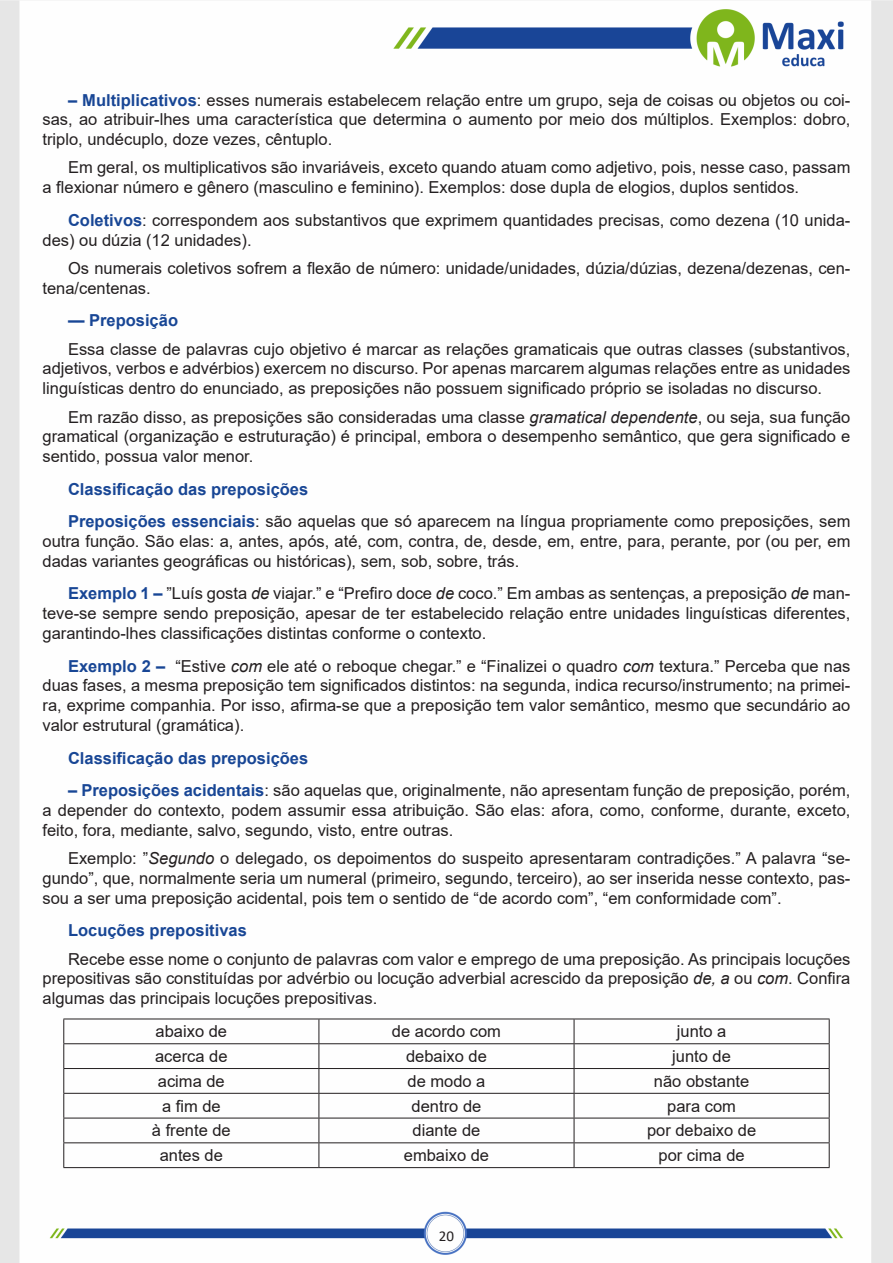
<style>
.page{position:relative;width:893px;height:1263px;background:#fff}
.page>*{position:absolute;margin:0;border:0;box-sizing:border-box;transform-origin:0 0}
.Default{font:16.5px/19.8px "Arial";color:#231f20;text-align:justify}
.CAIXINHAS{font:16.5px "Arial";color:#231f20}
.Default-2{font:700 16.5px "Arial";color:#184695}
.t1{font:15px "Calibri";color:#231f20}
.s1{font-weight:700;color:#184695}
.s2{font-style:italic}
</style>
<div class="page">
<img style="left:0;top:0;width:893px;height:1263px">
<hr style="left:63px;top:1018px;width:256px;height:1px;background:#231f20">
<hr style="left:319px;top:1018px;width:255px;height:1px;background:#231f20">
<hr style="left:574px;top:1018px;width:256px;height:1px;background:#231f20">
<hr style="left:63px;top:1043px;width:256px;height:1px;background:#231f20">
<hr style="left:319px;top:1043px;width:255px;height:1px;background:#231f20">
<hr style="left:574px;top:1043px;width:256px;height:1px;background:#231f20">
<hr style="left:63px;top:1068px;width:256px;height:1px;background:#231f20">
<hr style="left:319px;top:1068px;width:255px;height:1px;background:#231f20">
<hr style="left:574px;top:1068px;width:256px;height:1px;background:#231f20">
<hr style="left:63px;top:1093px;width:256px;height:1px;background:#231f20">
<hr style="left:319px;top:1093px;width:255px;height:1px;background:#231f20">
<hr style="left:574px;top:1093px;width:256px;height:1px;background:#231f20">
<hr style="left:63px;top:1118px;width:256px;height:1px;background:#231f20">
<hr style="left:319px;top:1118px;width:255px;height:1px;background:#231f20">
<hr style="left:574px;top:1118px;width:256px;height:1px;background:#231f20">
<svg style="left:63px;top:1019px;width:1px;height:148px"></svg>
<hr style="left:63px;top:1142px;width:256px;height:1px;background:#231f20">
<svg style="left:319px;top:1019px;width:1px;height:148px"></svg>
<hr style="left:319px;top:1142px;width:255px;height:1px;background:#231f20">
<svg style="left:574px;top:1019px;width:1px;height:148px"></svg>
<svg style="left:829px;top:1019px;width:1px;height:148px"></svg>
<hr style="left:574px;top:1142px;width:256px;height:1px;background:#231f20">
<hr style="left:63px;top:1167px;width:256px;height:1px;background:#231f20">
<hr style="left:319px;top:1167px;width:255px;height:1px;background:#231f20">
<hr style="left:574px;top:1167px;width:256px;height:1px;background:#231f20">
<p class="Default" style="left:43px;top:90px;width:809px;text-indent:26px"><span class="s1">– Multiplicativos</span>: esses numerais estabelecem relação entre um grupo, seja de coisas ou objetos ou coi&shy;sas, ao atribuir-lhes uma característica que determina o aumento por meio dos múltiplos. Exemplos: dobro, triplo, undécuplo, doze vezes, cêntuplo.</p>
<p class="Default" style="left:43px;top:158px;width:809px;text-indent:26px">Em geral, os multiplicativos são invariáveis, exceto quando atuam como adjetivo, pois, nesse caso, passam a flexionar número e gênero (masculino e feminino). Exemplos: dose dupla de elogios, duplos sentidos.</p>
<p class="Default" style="left:43px;top:210px;width:809px;text-indent:26px"><span class="s1">Coletivos</span>: correspondem aos substantivos que exprimem quantidades precisas, como dezena (10 unida&shy;des) ou dúzia (12 unidades).</p>
<p class="Default" style="left:43px;top:258px;width:809px;text-indent:26px">Os numerais coletivos sofrem a flexão de número: unidade/unidades, dúzia/dúzias, dezena/dezenas, cen&shy;tena/centenas.</p>
<p class="Default-2" style="left:68px;top:309px;width:112px">— Preposição</p>
<p class="Default" style="left:43px;top:339px;width:809px;text-indent:26px">Essa classe de palavras cujo objetivo é marcar as relações gramaticais que outras classes (substantivos, adjetivos, verbos e advérbios) exercem no discurso. Por apenas marcarem algumas relações entre as unidades linguísticas dentro do enunciado, as preposições não possuem significado próprio se isoladas no discurso.</p>
<p class="Default" style="left:43px;top:407px;width:809px;text-indent:26px">Em razão disso, as preposições são consideradas uma classe <span class="s2">gramatical dependente</span>, ou seja, sua função gramatical (organização e estruturação) é principal, embora o desempenho semântico, que gera significado e sentido, possua valor menor.</p>
<p class="Default-2" style="left:68px;top:477px;width:242px">Classificação das preposições</p>
<p class="Default" style="left:43px;top:511px;width:809px;text-indent:26px"><span class="s1">Preposições essenciais</span>: são aquelas que só aparecem na língua propriamente como preposições, sem outra função. São elas: a, antes, após, até, com, contra, de, desde, em, entre, para, perante, por (ou per, em dadas variantes geográficas ou históricas), sem, sob, sobre, trás.</p>
<p class="Default" style="left:43px;top:584px;width:809px;text-indent:26px"><span class="s1">Exemplo 1 –</span> ”Luís gosta <span class="s2">de</span> viajar.” e “Prefiro doce <span class="s2">de</span> coco.” Em ambas as sentenças, a preposição <span class="s2">de</span> man&shy;teve-se sempre sendo preposição, apesar de ter estabelecido relação entre unidades linguísticas diferentes, garantindo-lhes classificações distintas conforme o contexto.</p>
<p class="Default" style="left:43px;top:656px;width:809px;text-indent:26px"><span class="s1">Exemplo 2 –</span> “Estive <span class="s2">com</span> ele até o reboque chegar.” e “Finalizei o quadro <span class="s2">com</span> textura.” Perceba que nas duas fases, a mesma preposição tem significados distintos: na segunda, indica recurso/instrumento; na primei&shy;ra, exprime companhia. Por isso, afirma-se que a preposição tem valor semântico, mesmo que secundário ao valor estrutural (gramática).</p>
<p class="Default-2" style="left:68px;top:746px;width:242px">Classificação das preposições</p>
<p class="Default" style="left:43px;top:780px;width:809px;text-indent:26px"><span class="s1">– Preposições acidentais</span>: são aquelas que, originalmente, não apresentam função de preposição, porém, a depender do contexto, podem assumir essa atribuição. São elas: afora, como, conforme, durante, exceto, feito, fora, mediante, salvo, segundo, visto, entre outras.</p>
<p class="Default" style="left:43px;top:848px;width:809px;text-indent:26px">Exemplo: ”<span class="s2">Segundo</span> o delegado, os depoimentos do suspeito apresentaram contradições.” A palavra “se&shy;gundo”, que, normalmente seria um numeral (primeiro, segundo, terceiro), ao ser inserida nesse contexto, pas&shy;sou a ser uma preposição acidental, pois tem o sentido de “de acordo com”, “em conformidade com”.</p>
<p class="Default-2" style="left:68px;top:919px;width:180px">Locuções prepositivas</p>
<p class="Default" style="left:43px;top:949px;width:809px;text-indent:26px">Recebe esse nome o conjunto de palavras com valor e emprego de uma preposição. As principais locuções prepositivas são constituídas por advérbio ou locução adverbial acrescido da preposição <span class="s2">de, a</span> ou <span class="s2">com</span>. Confira algumas das principais locuções prepositivas.</p>
<p class="CAIXINHAS" style="left:156px;top:1020px;width:73px">abaixo de</p>
<p class="CAIXINHAS" style="left:392px;top:1020px;width:111px">de acordo com</p>
<p class="CAIXINHAS" style="left:677px;top:1020px;width:51px">junto a</p>
<p class="CAIXINHAS" style="left:155px;top:1045px;width:74px">acerca de</p>
<p class="CAIXINHAS" style="left:406px;top:1045px;width:82px">debaixo de</p>
<p class="CAIXINHAS" style="left:672px;top:1045px;width:60px">junto de</p>
<p class="CAIXINHAS" style="left:158px;top:1070px;width:68px">acima de</p>
<p class="CAIXINHAS" style="left:407px;top:1070px;width:79px">de modo a</p>
<p class="CAIXINHAS" style="left:654px;top:1070px;width:97px">não obstante</p>
<p class="CAIXINHAS" style="left:162px;top:1094px;width:60px">a fim de</p>
<p class="CAIXINHAS" style="left:412px;top:1094px;width:71px">dentro de</p>
<p class="CAIXINHAS" style="left:667px;top:1094px;width:70px">para com</p>
<p class="CAIXINHAS" style="left:152px;top:1119px;width:80px">à frente de</p>
<p class="CAIXINHAS" style="left:413px;top:1119px;width:69px">diante de</p>
<p class="CAIXINHAS" style="left:647px;top:1119px;width:111px">por debaixo de</p>
<p class="CAIXINHAS" style="left:160px;top:1144px;width:65px">antes de</p>
<p class="CAIXINHAS" style="left:404px;top:1144px;width:87px">embaixo de</p>
<p class="CAIXINHAS" style="left:658px;top:1144px;width:88px">por cima de</p>
<p class="t1" style="left:439px;top:1225px;width:17px">20</p>
</div>
